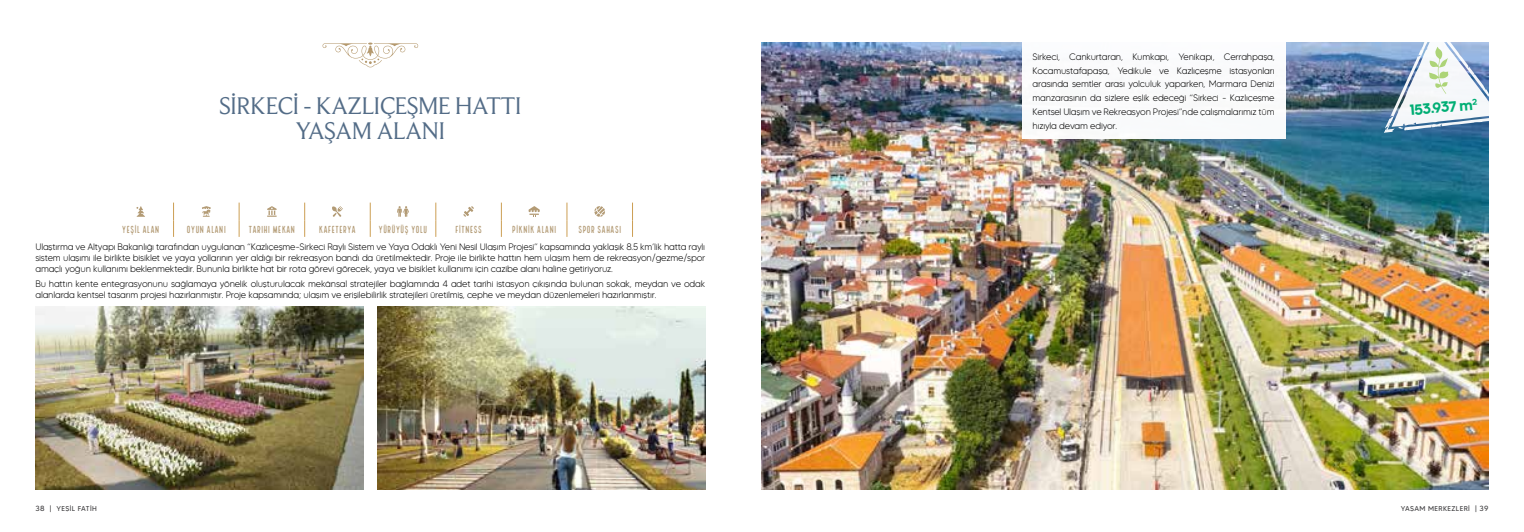
<style>
.page{position:relative;width:1524px;height:532px;background:#fff}
.page>*{position:absolute;margin:0;border:0;box-sizing:border-box;transform-origin:0 0}
.t1{font:25px/25px "Beaufort Pro";letter-spacing:-.035em;color:#536c87;text-align:center}
.t2{font:700 15px "adineue PRO";color:#00ae74}
.t3{font:10px "Local Brewery Four";color:#b39b75}
.t4{font:300 9.38px/13.8px "Tommy Soft";letter-spacing:-.025em;color:#000;text-align:justify}
.t5{font:7px "Tommy Soft";letter-spacing:.05em;color:#414042}
.s1{font-size:7.5px}
</style>
<div class="page">
<svg style="left:322px;top:43px;width:96px;height:24px"></svg>
<img style="left:35px;top:306px;width:328px;height:183px">
<img style="left:377px;top:306px;width:328px;height:183px">
<img style="left:762px;top:43px;width:726px;height:446px">
<div style="left:1022px;top:43px;width:263px;height:96px;background:#fff"></div>
<svg style="left:173px;top:202px;width:1px;height:35px"></svg>
<svg style="left:239px;top:202px;width:1px;height:35px"></svg>
<svg style="left:304px;top:202px;width:1px;height:35px"></svg>
<svg style="left:370px;top:202px;width:1px;height:35px"></svg>
<svg style="left:501px;top:202px;width:1px;height:35px"></svg>
<svg style="left:567px;top:202px;width:1px;height:35px"></svg>
<svg style="left:632px;top:202px;width:1px;height:35px"></svg>
<svg style="left:435px;top:202px;width:1px;height:35px"></svg>
<svg style="left:136px;top:206px;width:9px;height:11px"></svg>
<svg style="left:202px;top:206px;width:9px;height:11px"></svg>
<svg style="left:267px;top:206px;width:10px;height:11px"></svg>
<svg style="left:332px;top:206px;width:11px;height:11px"></svg>
<svg style="left:397px;top:206px;width:12px;height:11px"></svg>
<svg style="left:463px;top:206px;width:11px;height:11px"></svg>
<svg style="left:528px;top:206px;width:12px;height:11px"></svg>
<svg style="left:594px;top:206px;width:11px;height:11px"></svg>
<svg style="left:1384px;top:42px;width:105px;height:91px"></svg>
<h1 class="t1" style="left:219px;top:94px;width:304px">SİRKECİ - KAZLIÇEŞME HATTI<br>YAŞAM ALANI</h1>
<p class="t3" style="left:122px;top:224px;width:39px">YEŞİL ALAN</p>
<p class="t3" style="left:187px;top:224px;width:41px">OYUN ALANI</p>
<p class="t3" style="left:248px;top:224px;width:48px">TARIHI MEKAN</p>
<p class="t3" style="left:319px;top:224px;width:39px">KAFETERYA</p>
<p class="t3" style="left:379px;top:224px;width:50px">YÜRÜYÜŞ YOLU</p>
<p class="t3" style="left:455px;top:224px;width:28px">FİTNESS</p>
<p class="t3" style="left:512px;top:224px;width:46px">PİKNİK ALANI</p>
<p class="t3" style="left:578px;top:224px;width:45px">SPOR SAHASI</p>
<p class="t4" style="left:35px;top:241px;width:671px;line-height:11.2px">Ulaştırma ve Altyapı Bakanlığı tarafından uygulanan “Kazlıçeşme-Sirkeci Raylı Sistem ve Yaya Odaklı Yeni Nesil Ulaşım Projesi” kapsamında yaklaşık 8.5 km’lik hatta raylı sistem ulaşımı ile birlikte bisiklet ve yaya yollarının yer aldığı bir rekreasyon bandı da üretilmektedir. Proje ile birlikte hattın hem ulaşım hem de rekreasyon/gezme/spor amaçlı yoğun kullanımı beklenmektedir. Bununla birlikte hat bir rota görevi görecek, yaya ve bisiklet kullanımı için cazibe alanı haline getiriyoruz.</p>
<p class="t4" style="left:35px;top:278px;width:671px;line-height:11.2px">Bu hattın kente entegrasyonunu sağlamaya yönelik oluşturulacak mekânsal stratejiler bağlamında 4 adet tarihi istasyon çıkışında bulunan sokak, meydan ve odak alanlarda kentsel tasarım projesi hazırlanmıştır. Proje kapsamında; ulaşım ve erişilebilirlik stratejileri üretilmiş, cephe ve meydan düzenlemeleri hazırlanmıştır.</p>
<p class="t4" style="left:1032px;top:50px;width:244px">Sirkeci, Cankurtaran, Kumkapı, Yenikapı, Cerrahpaşa, Kocamustafapaşa, Yedikule ve Kazlıçeşme istasyonları arasında semtler arası yolculuk yaparken, Marmara Denizi manzarasının da sizlere eşlik edeceği “Sirkeci - Kazlıçeşme Kentsel Ulaşım ve Rekreasyon Projesi”nde çalışmalarımız tüm hızıyla devam ediyor.</p>
<h2 class="t2" style="left:1409px;top:101px;width:69px;rotate:-5deg">153.937 m<sup>2</sup></h2>
<p class="t5" style="left:35px;top:504px;width:63px"><span class="s1">38 |</span> YEŞİL FATİH</p>
<p class="t5" style="left:1401px;top:504px;width:89px">YAŞAM MERKEZLERİ <span class="s1">| 39</span></p>
</div>
